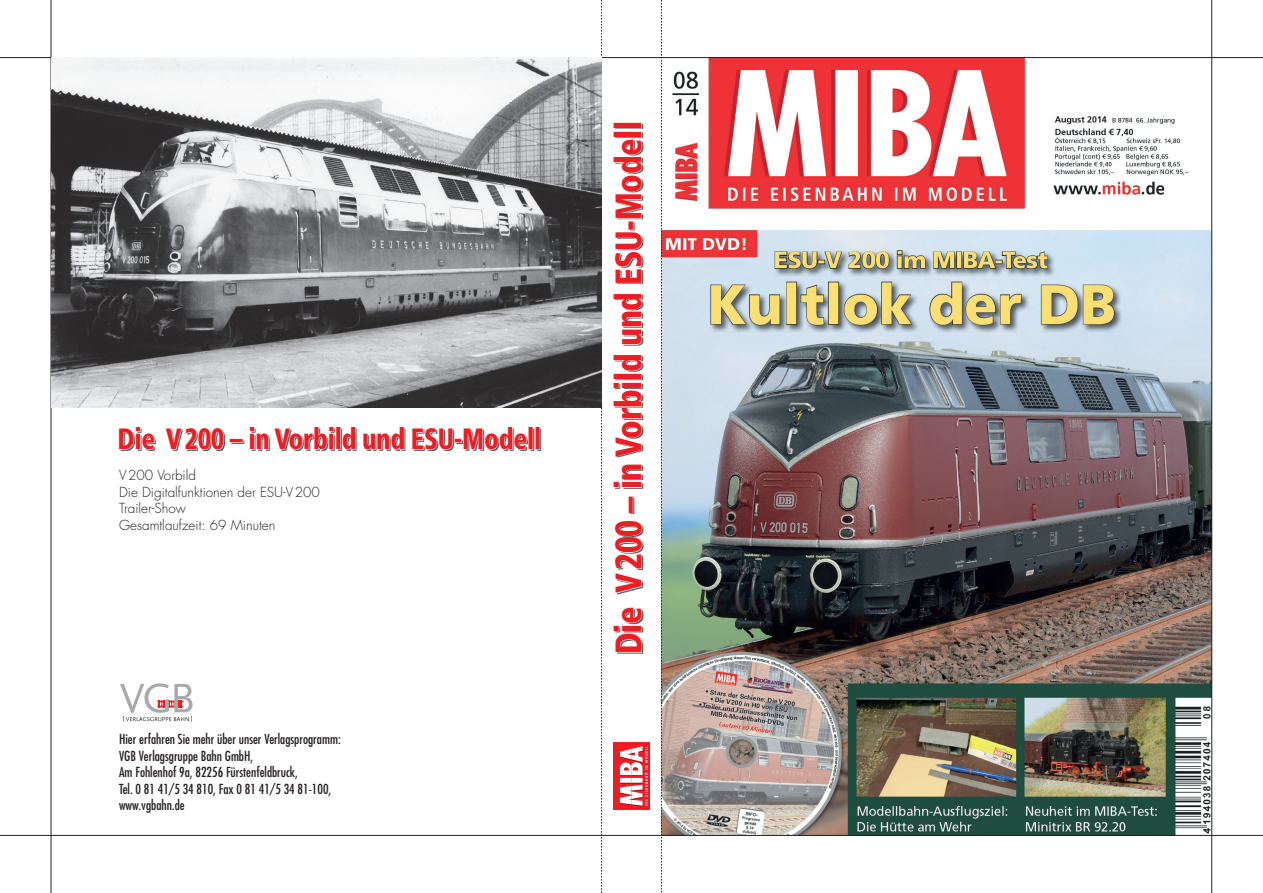
<style>
.page{position:relative;width:1263px;height:893px;background:#fff}
.page>*{position:absolute;margin:0;border:0;box-sizing:border-box;transform-origin:0 0}
.t1{font:900 condensed 36.9px "Frutiger LT Std";letter-spacing:-.01em;color:#ee1d23;scale:.88 1}
.t2{font:900 condensed 29.4px "Frutiger LT Std";letter-spacing:-.01em;color:#ee1d23;scale:.88 1}
.t3{font:condensed 13.5px/16.5px "Futura LT";color:#231f20}
.t4{font:300 13.5px/16.5px "Futura LT";color:#231f20}
</style>
<div class="page">
<img style="left:662px;top:58px;width:549px;height:777px">
<div style="left:615px;top:124px;width:28px;height:530px;background:#231f20;opacity:.75"></div>
<svg style="left:615px;top:607px;width:27px;height:46px"></svg>
<svg style="left:615px;top:520px;width:27px;height:74px"></svg>
<div style="left:629px;top:496px;width:4px;height:17px;border:1px solid #fff"></div>
<svg style="left:615px;top:463px;width:27px;height:25px"></svg>
<svg style="left:615px;top:382px;width:27px;height:75px"></svg>
<div style="left:614px;top:374px;width:27px;height:5px;border:1px solid #fff"></div>
<svg style="left:615px;top:354px;width:27px;height:17px"></svg>
<svg style="left:615px;top:293px;width:27px;height:52px"></svg>
<svg style="left:615px;top:232px;width:27px;height:51px"></svg>
<div style="left:628px;top:221px;width:5px;height:8px;border:1px solid #fff"></div>
<svg style="left:615px;top:139px;width:27px;height:80px"></svg>
<div style="left:614px;top:132px;width:27px;height:5px;border:1px solid #fff"></div>
<div style="left:614px;top:123px;width:27px;height:5px;border:1px solid #fff"></div>
<div style="left:121px;top:429px;width:420px;height:22px;background:#231f20;opacity:.75"></div>
<svg style="left:120px;top:428px;width:35px;height:22px"></svg>
<svg style="left:165px;top:429px;width:59px;height:21px"></svg>
<svg style="left:230px;top:439px;width:13px;height:3px"></svg>
<svg style="left:250px;top:428px;width:83px;height:22px"></svg>
<div style="left:336px;top:427px;width:4px;height:22px;border:1px solid #fff"></div>
<svg style="left:342px;top:428px;width:14px;height:22px"></svg>
<svg style="left:363px;top:428px;width:42px;height:22px"></svg>
<svg style="left:412px;top:428px;width:115px;height:22px"></svg>
<div style="left:529px;top:427px;width:4px;height:22px;border:1px solid #fff"></div>
<div style="left:535px;top:427px;width:5px;height:22px;border:1px solid #fff"></div>
<div style="left:613px;top:742px;width:36px;height:68px;background:#ee1d23"></div>
<svg style="left:620px;top:746px;width:28px;height:60px"></svg>
<hr style="left:1211px;top:0;width:1px;height:893px;background:#231f20">
<svg style="left:120px;top:683px;width:73px;height:38px"></svg>
<hr style="left:0;top:57px;width:1263px;height:1px;background:#231f20">
<svg style="left:601px;top:0;width:1px;height:893px"></svg>
<svg style="left:661px;top:0;width:1px;height:893px"></svg>
<hr style="left:0;top:835px;width:1263px;height:1px;background:#231f20">
<hr style="left:51px;top:0;width:1px;height:893px;background:#231f20">
<img style="left:51px;top:58px;width:551px;height:350px">
<h2 class="t2" style="left:118px;top:421px;width:483px">Die V200 – in Vorbild und ESU-Modell</h2>
<p class="t4" style="left:119px;top:467px;width:202px">V200 Vorbild<br>Die Digitalfunktionen der ESU-V200<br>Trailer-Show<br>Gesamtlaufzeit: 69 Minuten</p>
<p class="t3" style="left:119px;top:731px;width:223px">Hier erfahren Sie mehr über unser Verlagsprogramm:<br>VGB Verlagsgruppe Bahn GmbH,<br>Am Fohlenhof 9a, 82256 Fürstenfeldbruck,<br>Tel. 0 81 41/5 34 810, Fax 0 81 41/5 34 81-100, www.vgbahn.de</p>
<h1 class="t1" style="left:606px;top:654px;width:608px;rotate:-90deg">Die V200 – in Vorbild und ESU-Modell</h1>
</div>
